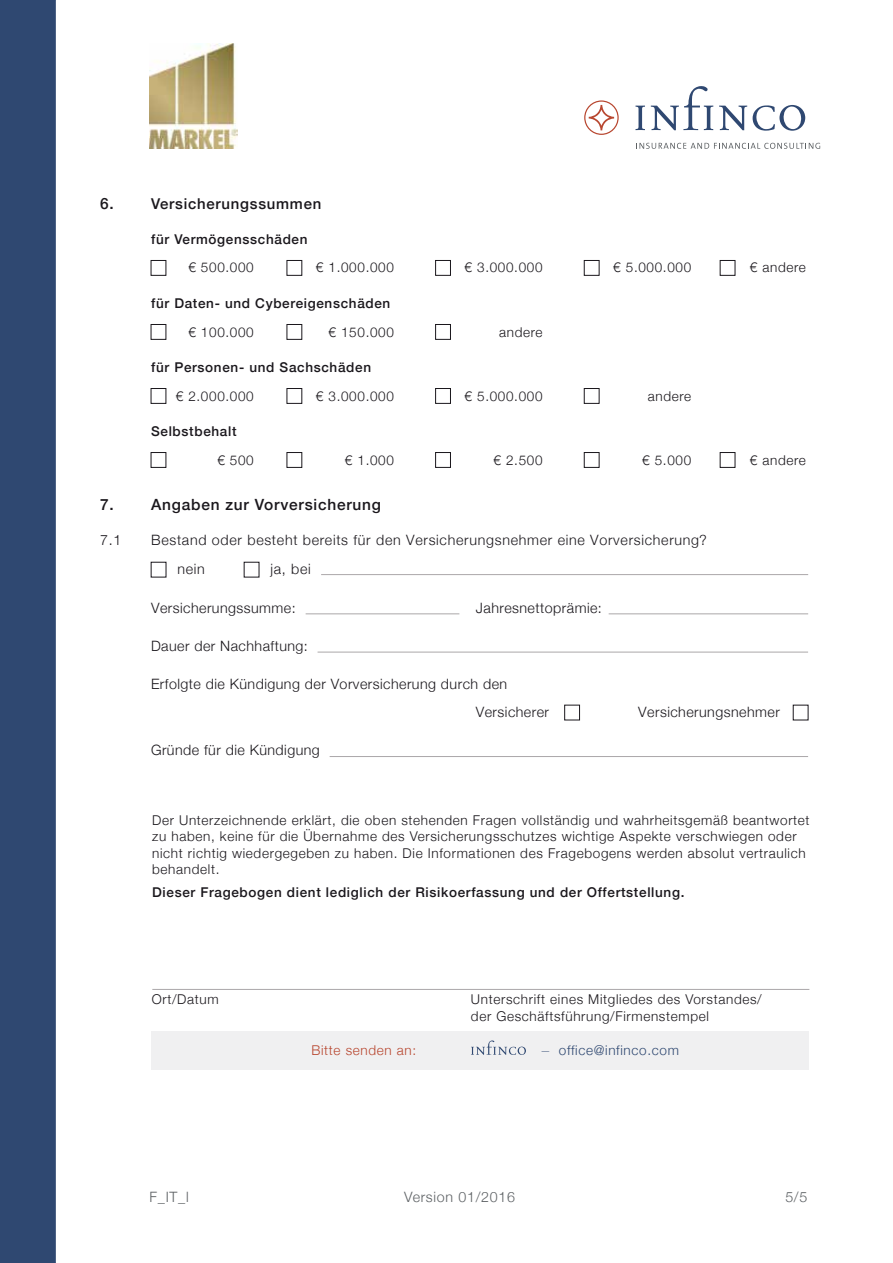
<style>
.page{position:relative;width:893px;height:1263px;background:#fff}
.page>*{position:absolute;margin:0;border:0;box-sizing:border-box;transform-origin:0 0}
.t1{font:500 15.45px "Helvetica Neue";letter-spacing:.05em;color:#1a171c}
.t2{font:500 15px "Helvetica Neue";letter-spacing:.05em;color:#1a171c}
.t3{font:300 14.25px/27.9px "Helvetica Neue";letter-spacing:.03em;color:#1a171c}
.t4{font:300 14.25px/29.2px "Helvetica Neue";letter-spacing:.05em;color:#1a171c}
.t5{font:300 14.25px "Helvetica Neue";letter-spacing:.05em;color:#5d6164}
.t6{font:300 13.5px/16.5px "Helvetica Neue";letter-spacing:.05em;color:#1a171c}
.t7{font:500 13.5px "Helvetica Neue";letter-spacing:.05em;color:#1a171c}
.t8{font:300 13.5px "Helvetica Neue";letter-spacing:.05em;color:#2f4871}
.t9{font:300 13.5px "Helvetica Neue";letter-spacing:.05em;color:#b84730}
.s1{font-family:"Gill Sans";font-size:14.85px}
</style>
<div class="page">
<div style="left:151px;top:260px;width:15px;height:16px;background:#fff;border:1px solid #1a171c"></div>
<div style="left:287px;top:260px;width:15px;height:16px;background:#fff;border:1px solid #1a171c"></div>
<div style="left:435px;top:260px;width:16px;height:16px;background:#fff;border:1px solid #1a171c"></div>
<div style="left:584px;top:260px;width:15px;height:16px;background:#fff;border:1px solid #1a171c"></div>
<div style="left:720px;top:260px;width:15px;height:16px;background:#fff;border:1px solid #1a171c"></div>
<div style="left:151px;top:388px;width:15px;height:16px;background:#fff;border:1px solid #1a171c"></div>
<div style="left:287px;top:388px;width:15px;height:16px;background:#fff;border:1px solid #1a171c"></div>
<div style="left:435px;top:388px;width:16px;height:16px;background:#fff;border:1px solid #1a171c"></div>
<div style="left:584px;top:388px;width:15px;height:16px;background:#fff;border:1px solid #1a171c"></div>
<div style="left:720px;top:452px;width:15px;height:16px;background:#fff;border:1px solid #1a171c"></div>
<div style="left:151px;top:452px;width:15px;height:16px;background:#fff;border:1px solid #1a171c"></div>
<div style="left:287px;top:452px;width:15px;height:16px;background:#fff;border:1px solid #1a171c"></div>
<div style="left:435px;top:452px;width:16px;height:16px;background:#fff;border:1px solid #1a171c"></div>
<div style="left:584px;top:452px;width:15px;height:16px;background:#fff;border:1px solid #1a171c"></div>
<div style="left:151px;top:324px;width:15px;height:16px;background:#fff;border:1px solid #1a171c"></div>
<div style="left:287px;top:324px;width:15px;height:16px;background:#fff;border:1px solid #1a171c"></div>
<div style="left:435px;top:324px;width:16px;height:16px;background:#fff;border:1px solid #1a171c"></div>
<svg style="left:584px;top:100px;width:35px;height:35px"></svg>
<svg style="left:635px;top:106px;width:10px;height:24px"></svg>
<svg style="left:651px;top:86px;width:62px;height:44px"></svg>
<svg style="left:719px;top:106px;width:28px;height:24px"></svg>
<svg style="left:753px;top:105px;width:52px;height:26px"></svg>
<svg style="left:636px;top:143px;width:184px;height:6px"></svg>
<div style="left:0;top:0;width:55px;height:1263px;background:#2f4871"></div>
<img style="left:150px;top:44px;width:88px;height:105px">
<hr style="left:321px;top:574px;width:487px;height:1px;background:#aba7a9">
<hr style="left:306px;top:614px;width:153px;height:1px;background:#aba7a9">
<hr style="left:609px;top:614px;width:199px;height:1px;background:#aba7a9">
<hr style="left:318px;top:652px;width:490px;height:1px;background:#aba7a9">
<div style="left:564px;top:705px;width:16px;height:15px;background:#fff;border:1px solid #1a171c"></div>
<hr style="left:330px;top:756px;width:478px;height:1px;background:#aba7a9">
<hr style="left:152px;top:989px;width:657px;height:1px;background:#aaa7a9">
<div style="left:151px;top:1031px;width:657px;height:38px;background:#f0f0f1"></div>
<svg style="left:471px;top:1040px;width:55px;height:15px"></svg>
<p class="t1" style="left:100px;top:191px;width:15px">6.</p>
<p class="t2" style="left:151px;top:191px;width:172px">Versicherungssummen</p>
<p class="t7" style="left:151px;top:228px;width:158px">für Vermögensschäden</p>
<p class="t6" style="left:188px;top:258px;width:67px">€ 500.000</p>
<p class="t6" style="left:316px;top:258px;width:80px">€ 1.000.000</p>
<p class="t6" style="left:465px;top:258px;width:80px">€ 3.000.000</p>
<p class="t6" style="left:613px;top:258px;width:80px">€ 5.000.000</p>
<p class="t6" style="left:750px;top:258px;width:58px">€ andere</p>
<p class="t7" style="left:151px;top:293px;width:241px">für Daten- und Cybereigenschäden</p>
<p class="t6" style="left:188px;top:322px;width:67px">€ 100.000</p>
<p class="t6" style="left:328px;top:322px;width:67px">€ 150.000</p>
<p class="t6" style="left:499px;top:322px;width:45px">andere</p>
<p class="t7" style="left:151px;top:357px;width:221px">für Personen- und Sachschäden</p>
<p class="t6" style="left:176px;top:386px;width:80px">€ 2.000.000</p>
<p class="t6" style="left:316px;top:386px;width:80px">€ 3.000.000</p>
<p class="t6" style="left:465px;top:386px;width:80px">€ 5.000.000</p>
<p class="t6" style="left:648px;top:386px;width:45px">andere</p>
<p class="t7" style="left:151px;top:421px;width:87px">Selbstbehalt</p>
<p class="t6" style="left:217px;top:450px;width:38px">€ 500</p>
<p class="t6" style="left:345px;top:450px;width:51px">€ 1.000</p>
<p class="t6" style="left:493px;top:450px;width:51px">€ 2.500</p>
<p class="t6" style="left:642px;top:450px;width:51px">€ 5.000</p>
<p class="t6" style="left:750px;top:450px;width:58px">€ andere</p>
<p class="t1" style="left:100px;top:492px;width:15px">7.</p>
<p class="t1" style="left:151px;top:492px;width:231px">Angaben zur Vorversicherung</p>
<p class="t3" style="left:100px;top:525px;width:23px">7.1</p>
<p class="t4" style="left:178px;top:524px;width:531px;text-indent:-26px">Bestand oder besteht bereits für den Versicherungsnehmer eine Vorversicherung? nein</p>
<p class="t3" style="left:271px;top:554px;width:42px">ja, bei</p>
<p class="t3" style="left:151px;top:592px;width:146px">Versicherungssumme:</p>
<p class="t3" style="left:476px;top:592px;width:127px">Jahresnettoprämie:</p>
<p class="t3" style="left:151px;top:631px;width:158px">Dauer der Nachhaftung:</p>
<p class="t3" style="left:476px;top:669px;width:75px;text-indent:-325px">Erfolgte die Kündigung der Vorversicherung durch den<br>Versicherer</p>
<p class="t3" style="left:638px;top:697px;width:143px">Versicherungsnehmer</p>
<p class="t3" style="left:151px;top:735px;width:170px">Gründe für die Kündigung</p>
<p class="t6" style="left:152px;top:811px;width:659px">Der Unterzeichnende erklärt, die oben stehenden Fragen vollständig und wahrheitsgemäß beantwortet zu haben, keine für die Übernahme des Versicherungsschutzes wichtige Aspekte verschwiegen oder nicht richtig wiedergegeben zu haben. Die Informationen des Fragebogens werden absolut vertraulich behandelt.</p>
<p class="t7" style="left:152px;top:881px;width:534px">Dieser Fragebogen dient lediglich der Risikoerfassung und der Offertstellung.</p>
<p class="t6" style="left:152px;top:990px;width:68px">Ort/Datum</p>
<p class="t6" style="left:471px;top:990px;width:292px">Unterschrift eines Mitgliedes des Vorstandes/ der Geschäftsführung/Firmenstempel</p>
<p class="t9" style="left:311px;top:1039px;width:106px">Bitte senden an:</p>
<p class="t8" style="left:542px;top:1039px;width:138px"><span class="s1">–</span> office@infinco.com</p>
<p class="t5" style="left:150px;top:1185px;width:41px">F_IT_l</p>
<p class="t5" style="left:404px;top:1185px;width:112px">Version 01/2016</p>
<p class="t5" style="left:785px;top:1185px;width:24px">5/5</p>
</div>
